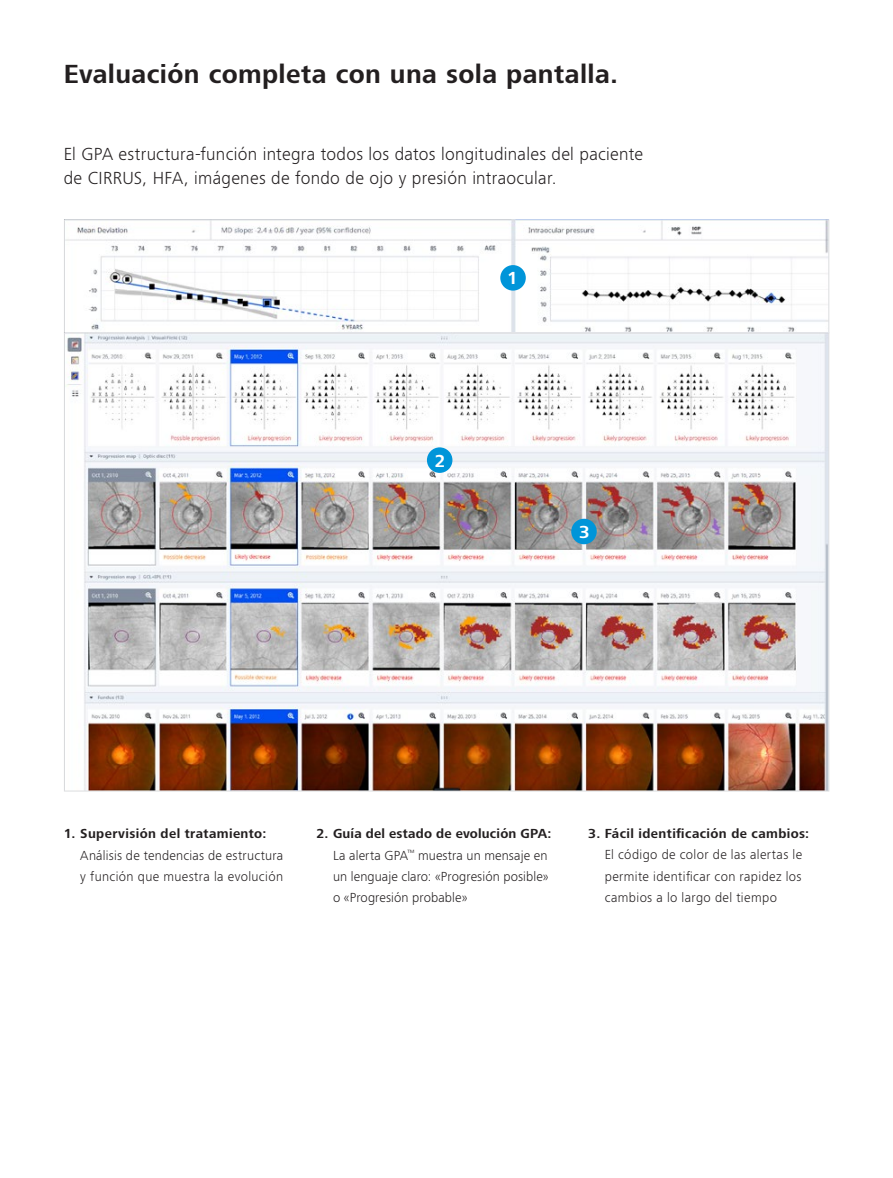
<style>
.page{position:relative;width:893px;height:1178px;background:#fff}
.page>*{position:absolute;margin:0;border:0;box-sizing:border-box;transform-origin:0 0}
.t1{font:700 27px "ZEISS Frutiger Next W1 G";letter-spacing:.015em;color:#231f20}
.t2{font:300 18px/24px "ZEISS Frutiger Next W1 G";letter-spacing:.015em;color:#231f20}
.t3{font:700 18px "ZEISS Frutiger Next W1 G";color:#fff}
.t4{font:300 13.5px/21.1px "ZEISS Frutiger Next W1 G";letter-spacing:.02em;color:#231f20}
.t5{font:700 13.5px "ZEISS Frutiger Next W1 G";letter-spacing:.03em;color:#231f20}
.s1{font-weight:700}
</style>
<div class="page">
<img style="left:66px;top:222px;width:761px;height:567px">
<div style="left:64px;top:220px;width:765px;height:113px;border:1px solid #dcdddf"></div>
<div style="left:500px;top:265px;width:26px;height:26px;background:#0095d9;border-radius:50%"></div>
<div style="left:427px;top:447px;width:25px;height:26px;background:#0095d9;border-radius:50%"></div>
<div style="left:571px;top:519px;width:26px;height:25px;background:#0095d9;border-radius:50%"></div>
<h1 class="t1" style="left:64px;top:55px;width:556px">Evaluación completa con una sola pantalla.</h1>
<h2 class="t2" style="left:64px;top:141px;width:581px">El GPA estructura-función integra todos los datos longitudinales del paciente de CIRRUS, HFA, imágenes de fondo de ojo y presión intraocular.</h2>
<h2 class="t3" style="left:507px;top:266px;width:12px">1</h2>
<h2 class="t3" style="left:435px;top:448px;width:12px">2</h2>
<h2 class="t3" style="left:579px;top:519px;width:12px">3</h2>
<p class="t5" style="left:64px;top:824px;width:204px">1. Supervisión del tratamiento:</p>
<p class="t4" style="left:80px;top:844px;width:205px">Análisis de tendencias de estructura y función que muestra la evolución</p>
<p class="t4" style="left:333px;top:822px;width:220px;text-indent:-16px"><span class="s1">2. Guía del estado de evolución GPA:<br></span>La alerta GPA<sup>™</sup> muestra un mensaje en un lenguaje claro: «Progresión posible» o «Progresión probable»</p>
<p class="t5" style="left:588px;top:824px;width:222px">3. Fácil identificación de cambios:</p>
<p class="t4" style="left:605px;top:844px;width:199px;text-align:justify">El código de color de las alertas le permite identificar con rapidez los cambios a lo largo del tiempo</p>
</div>
